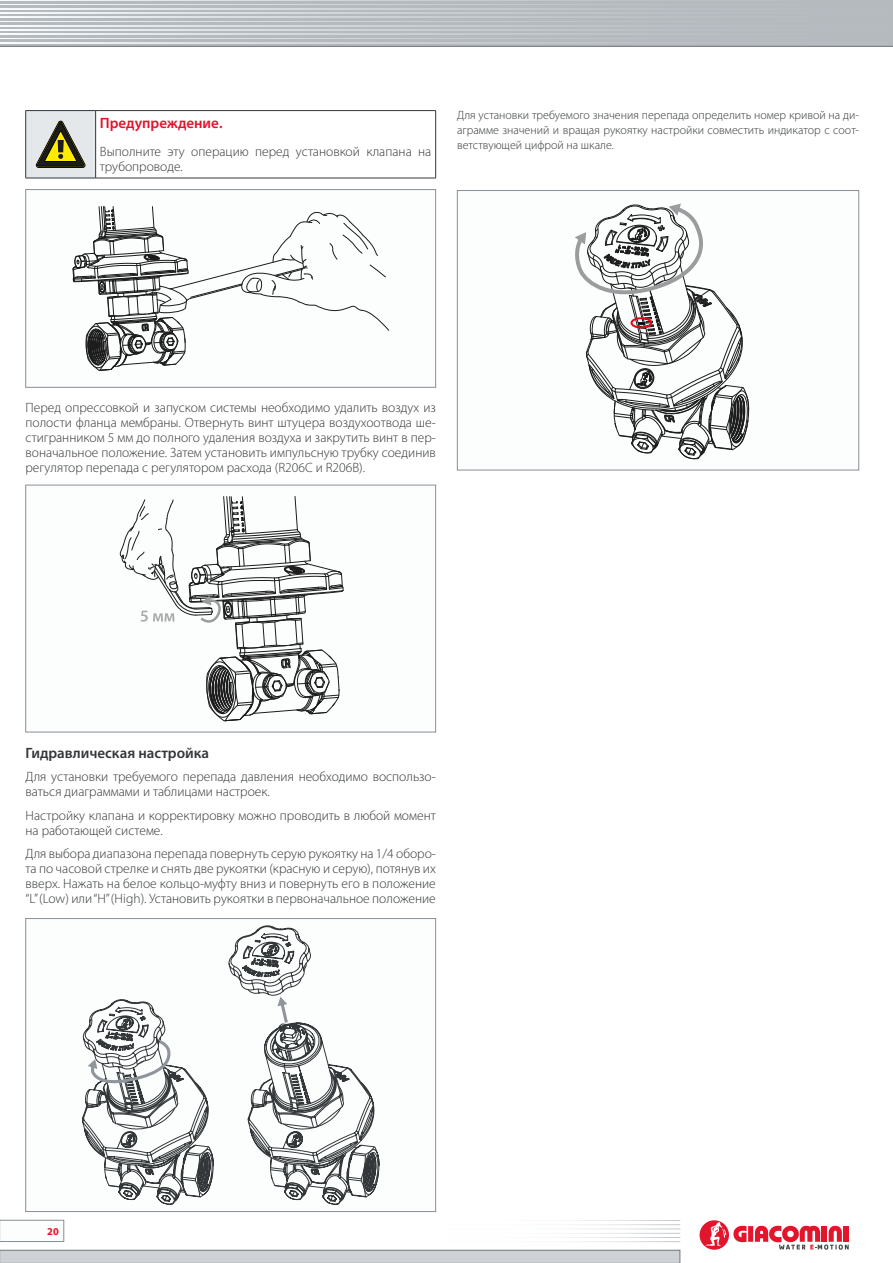
<style>
.page{position:relative;width:893px;height:1263px;background:#fff}
.page>*{position:absolute;margin:0;border:0;box-sizing:border-box;transform-origin:0 0}
.t1{font:600 15px "Myriad Pro";color:#333739}
.t2{font:600 15px "Myriad Pro";color:#e3122b}
.t3{font:300 13.5px/15px "Myriad Pro";color:#333739}
.t4{font:300 12px/15px "Myriad Pro";color:#333739;text-align:justify}
.t5{font:700 10.5px "Myriad Pro";color:#e3122b}
</style>
<div class="page">
<svg style="left:733px;top:1226px;width:13px;height:16px"></svg>
<div style="left:748px;top:1226px;width:5px;height:16px;background:#e3152d"></div>
<svg style="left:755px;top:1225px;width:94px;height:25px"></svg>
<svg style="left:699px;top:1220px;width:30px;height:30px"></svg>
<svg style="left:705px;top:1222px;width:21px;height:24px"></svg>
<svg style="left:0;top:0;width:893px;height:47px;background:#b7bcc1"></svg>
<div style="left:0;top:1250px;width:680px;height:13px;background:#ced2d6"></div>
<div style="left:0;top:1250px;width:680px;height:13px;border:1px solid #74797e"></div>
<div style="left:0;top:1220px;width:64px;height:22px;border:1px solid #8a8f95"></div>
<img style="left:0;top:0;width:889px;height:1px">
<img style="left:0;top:4px;width:889px;height:1px">
<img style="left:0;top:8px;width:889px;height:1px">
<img style="left:0;top:13px;width:889px;height:1px">
<img style="left:0;top:17px;width:889px;height:1px">
<img style="left:0;top:21px;width:889px;height:1px">
<img style="left:0;top:25px;width:889px;height:1px">
<img style="left:0;top:30px;width:889px;height:1px">
<img style="left:0;top:34px;width:889px;height:1px">
<img style="left:0;top:38px;width:889px;height:1px">
<img style="left:0;top:42px;width:889px;height:1px">
<div style="left:26px;top:111px;width:70px;height:67px;background:#e5e8eb"></div>
<hr style="left:26px;top:110px;width:70px;height:1px;background:#333739">
<hr style="left:25px;top:111px;width:1px;height:67px;background:#333739">
<hr style="left:96px;top:110px;width:340px;height:1px;background:#333739">
<hr style="left:95px;top:111px;width:1px;height:67px;background:#333739">
<hr style="left:435px;top:111px;width:1px;height:67px;background:#333739">
<hr style="left:26px;top:178px;width:70px;height:1px;background:#333739">
<hr style="left:96px;top:178px;width:340px;height:1px;background:#333739">
<svg style="left:36px;top:121px;width:49px;height:47px"></svg>
<svg style="left:25px;top:189px;width:411px;height:199px"></svg>
<svg style="left:457px;top:190px;width:402px;height:280px"></svg>
<svg style="left:25px;top:485px;width:411px;height:247px"></svg>
<svg style="left:25px;top:918px;width:411px;height:294px"></svg>
<p class="t2" style="left:100px;top:118px;width:124px">Предупреждение.</p>
<p class="t3" style="left:100px;top:145px;width:333px">Выполните эту операцию перед установкой клапана на трубопроводе.</p>
<p class="t4" style="left:457px;top:108px;width:403px">Для установки требуемого значения перепада определить номер кривой на ди&shy;аграмме значений и вращая рукоятку настройки совместить индикатор с соот&shy;ветствующей цифрой на шкале.</p>
<p class="t3" style="left:26px;top:400px;width:412px;text-align:justify">Перед опрессовкой и запуском системы необходимо удалить воздух из полости фланца мембраны. Отвернуть винт штуцера воздухоотвода ше&shy;стигранником 5 мм до полного удаления воздуха и закрутить винт в пер&shy;воначальное положение. Затем установить импульсную трубку соединив регулятор перепада с регулятором расхода (R206C и R206B).</p>
<p class="t1" style="left:26px;top:747px;width:185px">Гидравлическая настройка</p>
<p class="t3" style="left:26px;top:770px;width:412px">Для установки требуемого перепада давления необходимо воспользо&shy;ваться диаграммами и таблицами настроек.</p>
<p class="t3" style="left:26px;top:808px;width:412px">Настройку клапана и корректировку можно проводить в любой момент на работающей системе.</p>
<p class="t3" style="left:26px;top:847px;width:412px;text-align:justify">Для выбора диапазона перепада повернуть серую рукоятку на 1/4 оборо&shy;та по часовой стрелке и снять две рукоятки (красную и серую), потянув их вверх. Нажать на белое кольцо-муфту вниз и повернуть его в положение “L” (Low) или “H” (High). Установить рукоятки в первоначальное положение</p>
<p class="t5" style="left:47px;top:1227px;width:13px">20</p>
</div>
